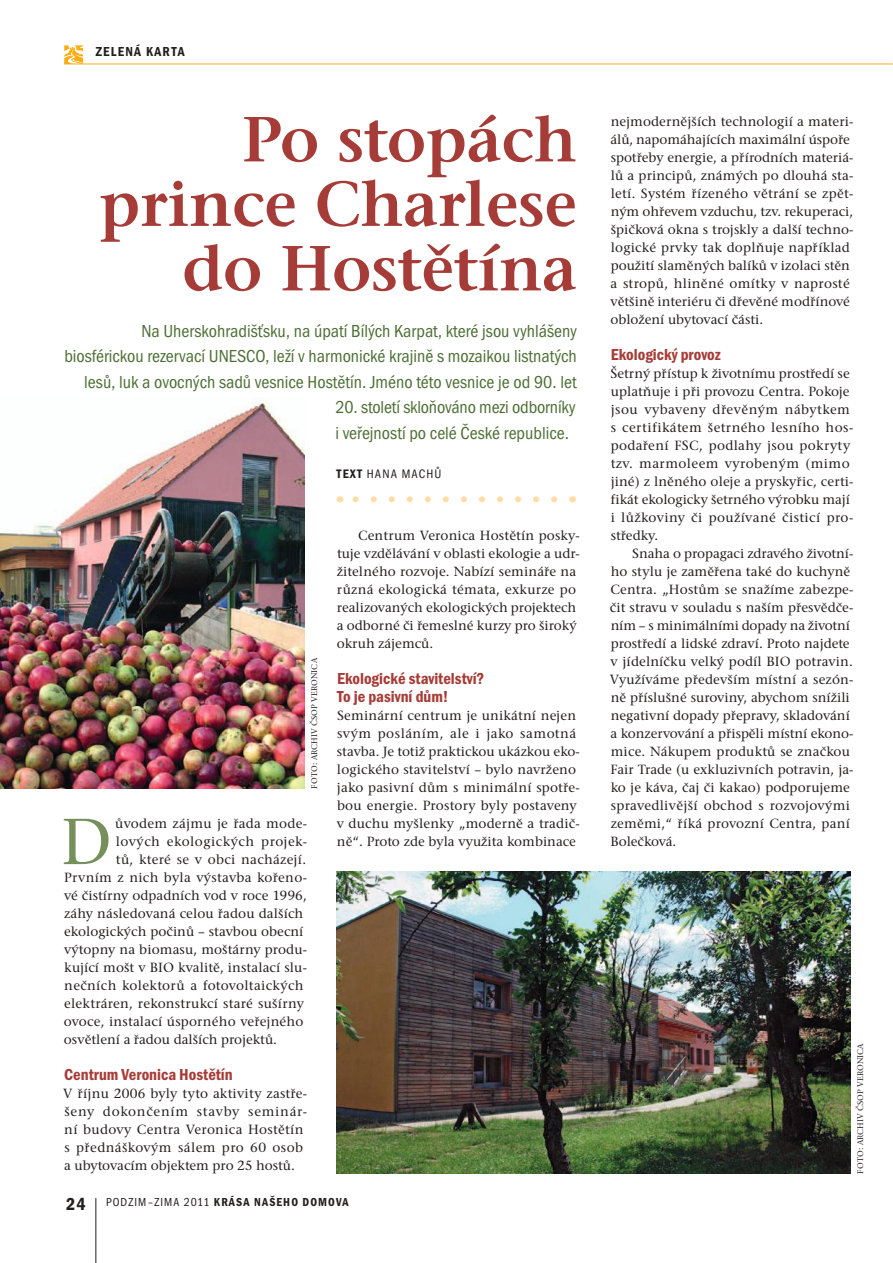
<style>
.page{position:relative;width:893px;height:1263px;background:#fff}
.page>*{position:absolute;margin:0;border:0;box-sizing:border-box;transform-origin:0 0}
.t1{font:500 65.85px "Stone Serif Itc TOT";color:#75905b}
.t2{font:64.5px/64.5px "Stone Serif Itc TOT Semi";color:#a63c37;text-align:right}
.t3{font:18px/25.5px "Franklin Got Itc TOT Boo Con";color:#4e6f35;text-align:right}
.t4{font:16.5px/18px "Franklin Got Itc TOT Dem Con";color:#a63c37}
.t5{font:500 13.5px/18px "Stone Serif Itc TOT";letter-spacing:.005em;color:#241f1f}
.t6{font:500 13.5px/18px "Stone Serif Itc TOT";letter-spacing:.025em;color:#241f1f}
.t7{font:500 13.5px "Stone Serif Itc TOT";letter-spacing:.035em;color:#241f1f}
.t8{font:13.5px "Franklin Got Itc TOT Dem Con";letter-spacing:.09em;color:#241f1f}
.t9{font:12.75px "Franklin Got Itc TOT Boo Con";color:#241f1f}
.t10{font:12px "Franklin Got Itc TOT Dem Con";letter-spacing:.09em;color:#241f1f}
.t11{font:500 8.25px "Stone Serif Itc TOT";letter-spacing:.015em;color:#241f1f}
.s1{font-family:"Franklin Got Itc TOT Dem Con"}
.s2{font-size:18px}
.s3{font-family:"Franklin Got Itc TOT Boo Con"}
</style>
<div class="page">
<hr style="left:95px;top:1198px;width:1px;height:65px;background:#241f1f">
<svg style="left:64px;top:45px;width:19px;height:19px"></svg>
<hr style="left:64px;top:64px;width:829px;height:1px;background:#ffac12">
<svg style="left:340px;top:496px;width:232px;height:6px"></svg>
<svg style="left:348px;top:496px;width:206px;height:6px"></svg>
<img style="left:0;top:402px;width:304px;height:387px">
<img style="left:336px;top:871px;width:514px;height:303px">
<p class="t8" style="left:96px;top:44px;width:90px">zelená karta</p>
<h2 class="t2" style="left:99px;top:110px;width:479px">Po stopách prince Charlese do Hostětína</h2>
<h3 class="t3" style="left:64px;top:318px;width:514px">Na Uherskohradišťsku, na úpatí Bílých Karpat, které jsou vyhlášeny biosférickou rezervací UNESCO, leží v harmonické krajině s mozaikou listnatých lesů, luk a ovocných sadů vesnice Hostětín. Jméno této vesnice je od 90. let</h3>
<h3 class="t3" style="left:335px;top:395px;width:242px;text-align:left">20. století skloňováno mezi odborníky i veřejností po celé České republice.</h3>
<p class="t9" style="left:337px;top:467px;width:106px"><span class="s1">TEXT</span> Hana Machů</p>
<p class="t11" style="left:309px;top:788px;width:132px;rotate:-90deg">foto: archiv ČSOP Veronica</p>
<p class="t5" style="left:115px;top:815px;width:193px">ůvodem zájmu je řada mode-</p>
<p class="t7" style="left:116px;top:833px;width:193px">lových ekologických projek-</p>
<p class="t6" style="left:116px;top:851px;width:192px">tů, které se v obci nacházejí.</p>
<p class="t5" style="left:64px;top:869px;width:244px">Prvním z nich byla výstavba kořeno-</p>
<p class="t5" style="left:64px;top:887px;width:244px">vé čistírny odpadních vod v roce 1996,</p>
<p class="t5" style="left:64px;top:905px;width:241px">záhy následovaná celou řadou dalších</p>
<p class="t5" style="left:64px;top:923px;width:241px">ekologických počinů – stavbou obecní</p>
<p class="t5" style="left:64px;top:941px;width:244px">výtopny na biomasu, moštárny produ-</p>
<p class="t5" style="left:64px;top:959px;width:244px">kující mošt v BIO kvalitě, instalací slu-</p>
<p class="t6" style="left:64px;top:977px;width:241px">nečních kolektorů a fotovoltaických</p>
<p class="t5" style="left:64px;top:995px;width:241px">elektráren, rekonstrukcí staré sušírny</p>
<p class="t5" style="left:64px;top:1013px;width:241px">ovoce, instalací úsporného veřejného</p>
<p class="t5" style="left:64px;top:1031px;width:215px">osvětlení a řadou dalších projektů.</p>
<p class="t4" style="left:64px;top:1066px;width:170px">Centrum Veronica Hostětín</p>
<p class="t6" style="left:63px;top:1085px;width:245px">V říjnu 2006 byly tyto aktivity zastře&shy;šeny dokončením stavby seminár&shy;ní budovy Centra Veronica Hostětín s přednáškovým sálem pro 60 osob a ubytovacím objektem pro 25 hostů.</p>
<h1 class="t1" style="left:61px;top:802px;width:53px">D</h1>
<p class="t5" style="left:337px;top:527px;width:244px;text-indent:21px">Centrum Veronica Hostětín posky&shy;tuje vzdělávání v oblasti ekologie a udr&shy;žitelného rozvoje. Nabízí semináře na různá ekologická témata, exkurze po realizovaných ekologických projektech a odborné či řemeslné kurzy pro široký okruh zájemců.</p>
<p class="t4" style="left:337px;top:670px;width:149px">Ekologické stavitelství?<br>To je pasivní dům!</p>
<p class="t5" style="left:337px;top:707px;width:244px">Seminární centrum je unikátní nejen svým posláním, ale i jako samotná stavba. Je totiž praktickou ukázkou eko&shy;logického stavitelství – bylo navrženo jako pasivní dům s minimální spotře&shy;bou energie. Prostory byly postaveny v duchu myšlenky „moderně a tradič-</p>
<p class="t5" style="left:337px;top:833px;width:241px">ně“. Proto zde byla využita kombinace</p>
<p class="t10" style="left:66px;top:1195px;width:284px"><span class="s2">24</span> <span class="s3">podzim–zima 2011</span> krása našeho domova</p>
<p class="t5" style="left:610px;top:113px;width:245px">nejmodernějších technologií a materi&shy;álů, napomáhajících maximální úspoře spotřeby energie, a přírodních materiá&shy;lů a principů, známých po dlouhá sta&shy;letí. Systém řízeného větrání se zpět&shy;ným ohřevem vzduchu, tzv. rekuperaci, špičková okna s trojskly a další techno&shy;logické prvky tak doplňuje například použití slaměných balíků v izolaci stěn a stropů, hliněné omítky v naprosté většině interiéru či dřevěné modřínové obložení ubytovací části.</p>
<p class="t4" style="left:611px;top:346px;width:111px">Ekologický provoz</p>
<p class="t5" style="left:610px;top:365px;width:244px">Šetrný přístup k životnímu prostředí se uplatňuje i při provozu Centra. Pokoje jsou vybaveny dřevěným nábytkem s certifikátem šetrného lesního hos&shy;podaření FSC, podlahy jsou pokryty tzv. marmoleem vyrobeným (mimo jiné) z lněného oleje a pryskyřic, certi&shy;fikát ekologicky šetrného výrobku mají i lůžkoviny či používané čisticí pro&shy;středky.</p>
<p class="t5" style="left:610px;top:545px;width:245px;text-indent:22px">Snaha o propagaci zdravého životní&shy;ho stylu je zaměřena také do kuchyně Centra. „Hostům se snažíme zabezpe&shy;čit stravu v souladu s naším přesvědče&shy;ním – s minimálními dopady na životní prostředí a lidské zdraví. Proto najdete v jídelníčku velký podíl BIO potravin.<br>Využíváme především místní a sezón&shy;ně příslušné suroviny, abychom snížili negativní dopady přepravy, skladování a konzervování a přispěli místní ekono&shy;mice. Nákupem produktů se značkou Fair Trade (u exkluzivních potravin, ja&shy;ko je káva, čaj či kakao) podporujeme spravedlivější obchod s rozvojovými zeměmi,“ říká provozní Centra, paní Bolečková.</p>
<p class="t11" style="left:855px;top:1173px;width:132px;rotate:-90deg">foto: archiv ČSOP Veronica</p>
</div>
